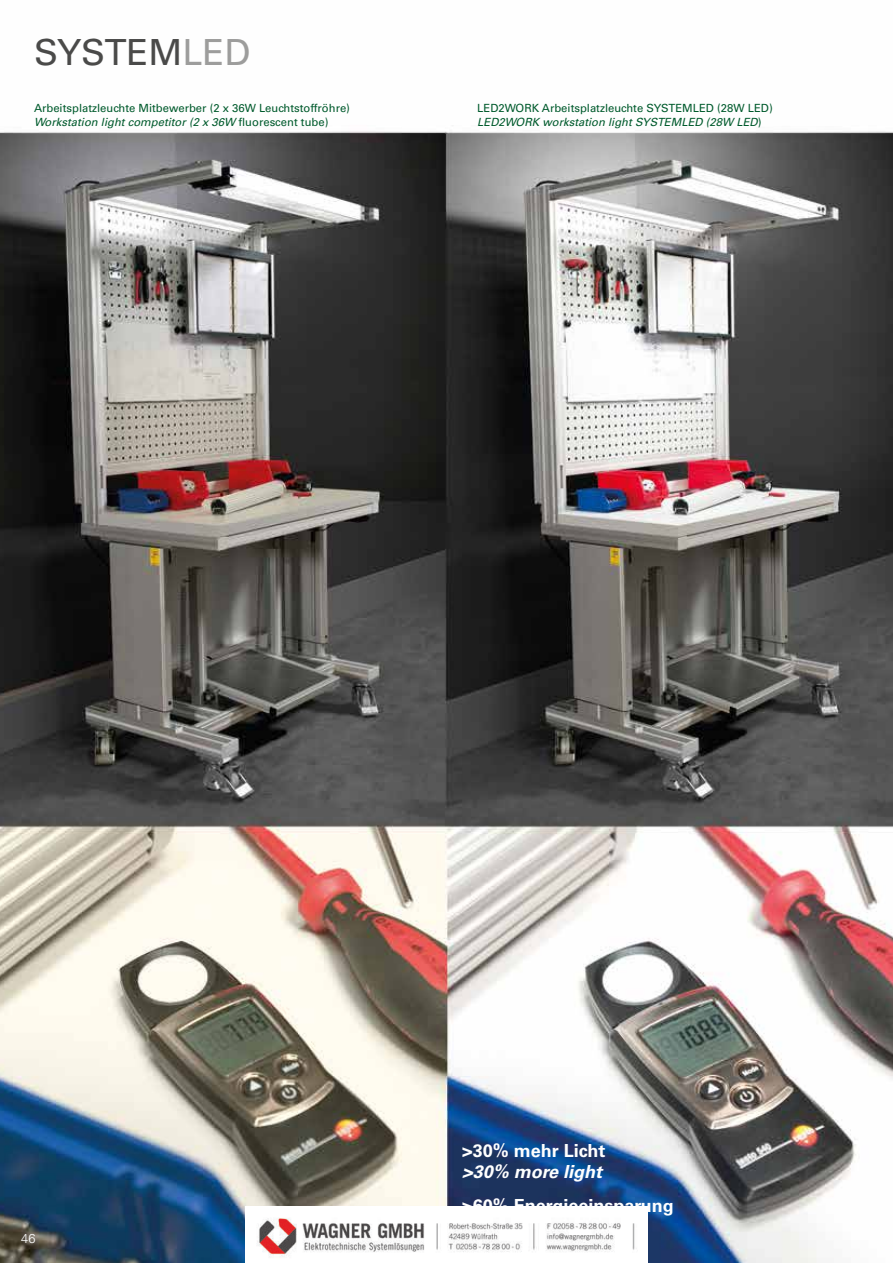
<style>
.page{position:relative;width:893px;height:1263px;background:#fff}
.page>*{position:absolute;margin:0;border:0;box-sizing:border-box;transform-origin:0 0}
.t1{font:36px "Univers";color:#4a4a49}
.t2{font:700 18px/20.7px "Univers";color:#fff}
.t3{font:300 12.9px "Univers";color:#fff}
.t4{font:11.25px/14.7px "Univers";color:#005a2c}
.s1{color:#9d9d9c}
.s2{font-style:italic}
</style>
<div class="page">
<img style="left:0;top:131px;width:893px;height:1132px">
<img style="left:246px;top:1206px;width:401px;height:57px">
<p class="t1" style="left:34px;top:31px;width:218px">SYSTEM<span class="s1">LED</span></p>
<p class="t4" style="left:34px;top:100px;width:318px">Arbeitsplatzleuchte Mitbewerber (2 x 36W Leuchtstoffröhre)<br><span class="s2">Workstation light competitor (2 x 36W</span> fluorescent tube)</p>
<p class="t4" style="left:477px;top:100px;width:297px">LED2WORK Arbeitsplatzleuchte SYSTEMLED (28W LED)<br><span class="s2">LED2WORK workstation light SYSTEMLED (28W LED</span>)</p>
<p class="t3" style="left:21px;top:1230px;width:16px">46</p>
<p class="t2" style="left:462px;top:1141px;width:145px">&gt;30% mehr Licht <span class="s2">&gt;30% more light</span></p>
<p class="t2" style="left:462px;top:1195px;width:213px">&gt;60% Energieeinsparung</p>
</div>
